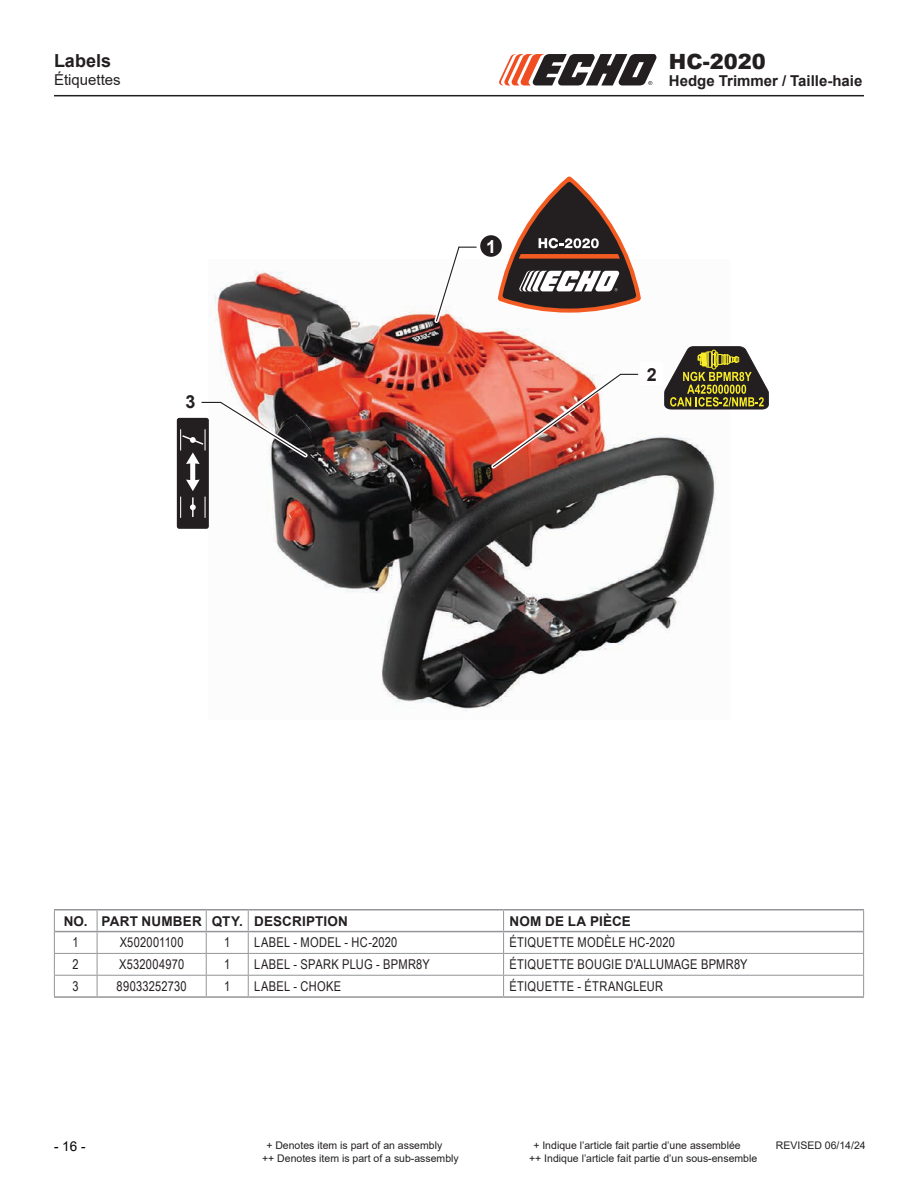
<style>
.page{position:relative;width:918px;height:1188px;background:#fff}
.page>*{position:absolute;margin:0;border:0;box-sizing:border-box;transform-origin:0 0}
.t1{font:900 21px "Arial";color:#231f20}
.t2{font:700 18px "Arial";color:#231f20}
.t3{font:700 18px "Arial";color:#fff}
.t4{font:700 15px "Arial";color:#231f20}
.t5{font:15px "Arial";color:#231f20}
.t6{font:13.5px "Arial Narrow";letter-spacing:.02em;color:#231f20}
.t7{font:700 13.5px "Arial";letter-spacing:.01em;color:#231f20}
.t8{font:13.5px "Arial";color:#000}
.t9{font:10.5px "Arial";color:#231f20}
</style>
<div class="page">
<hr style="left:54px;top:95px;width:810px;height:1px;background:#231f20">
<svg style="left:499px;top:54px;width:158px;height:32px"></svg>
<img style="left:212px;top:270px;width:504px;height:441px">
<div style="left:641px;top:362px;width:22px;height:23px;background:#fff"></div>
<div style="left:177px;top:418px;width:32px;height:111px;background:#231f20;border-radius:2px"></div>
<svg style="left:180px;top:497px;width:1px;height:21px"></svg>
<svg style="left:205px;top:497px;width:1px;height:21px"></svg>
<svg style="left:190px;top:504px;width:6px;height:6px"></svg>
<hr style="left:192px;top:497px;width:2px;height:20px;background:#fff">
<div style="left:480px;top:235px;width:22px;height:22px;background:#231f20;border-radius:50%"></div>
<svg style="left:180px;top:396px;width:131px;height:95px"></svg>
<svg style="left:431px;top:246px;width:45px;height:80px"></svg>
<img style="left:487px;top:368px;width:151px;height:104px">
<svg style="left:498px;top:177px;width:143px;height:136px"></svg>
<svg style="left:664px;top:346px;width:105px;height:64px"></svg>
<hr style="left:54px;top:909px;width:43px;height:1px;background:#939598">
<hr style="left:97px;top:909px;width:109px;height:1px;background:#939598">
<hr style="left:206px;top:909px;width:42px;height:1px;background:#939598">
<hr style="left:248px;top:909px;width:256px;height:1px;background:#939598">
<hr style="left:504px;top:909px;width:360px;height:1px;background:#939598">
<hr style="left:55px;top:931px;width:42px;height:1px;background:#939598">
<hr style="left:97px;top:931px;width:109px;height:1px;background:#939598">
<hr style="left:206px;top:931px;width:42px;height:1px;background:#939598">
<hr style="left:248px;top:931px;width:256px;height:1px;background:#939598">
<hr style="left:504px;top:931px;width:359px;height:1px;background:#939598">
<hr style="left:54px;top:996px;width:43px;height:2px;background:#939598">
<hr style="left:97px;top:996px;width:109px;height:2px;background:#939598">
<hr style="left:206px;top:996px;width:42px;height:2px;background:#939598">
<hr style="left:248px;top:996px;width:256px;height:2px;background:#939598">
<hr style="left:504px;top:996px;width:360px;height:2px;background:#939598">
<svg style="left:97px;top:911px;width:1px;height:85px"></svg>
<svg style="left:206px;top:911px;width:1px;height:85px"></svg>
<svg style="left:248px;top:911px;width:1px;height:85px"></svg>
<svg style="left:503px;top:911px;width:1px;height:85px"></svg>
<hr style="left:54px;top:953px;width:43px;height:1px;background:#939598">
<hr style="left:97px;top:953px;width:109px;height:1px;background:#939598">
<hr style="left:206px;top:953px;width:42px;height:1px;background:#939598">
<hr style="left:248px;top:953px;width:256px;height:1px;background:#939598">
<hr style="left:504px;top:953px;width:360px;height:1px;background:#939598">
<hr style="left:54px;top:975px;width:43px;height:1px;background:#939598">
<svg style="left:54px;top:911px;width:1px;height:85px"></svg>
<hr style="left:97px;top:975px;width:109px;height:1px;background:#939598">
<hr style="left:206px;top:975px;width:42px;height:1px;background:#939598">
<hr style="left:248px;top:975px;width:256px;height:1px;background:#939598">
<hr style="left:504px;top:975px;width:360px;height:1px;background:#939598">
<svg style="left:863px;top:911px;width:1px;height:85px"></svg>
<h2 class="t2" style="left:54px;top:48px;width:59px">Labels</h2>
<h3 class="t5" style="left:54px;top:70px;width:68px">Étiquettes</h3>
<h2 class="t2" style="left:186px;top:389px;width:12px">3</h2>
<h2 class="t3" style="left:486px;top:234px;width:12px">1</h2>
<h1 class="t1" style="left:669px;top:46px;width:98px">HC-2020</h1>
<h3 class="t4" style="left:669px;top:70px;width:195px">Hedge Trimmer / Taille-haie</h3>
<h2 class="t2" style="left:647px;top:362px;width:12px">2</h2>
<p class="t7" style="left:64px;top:911px;width:286px">NO. PART NUMBER QTY. DESCRIPTION</p>
<p class="t7" style="left:510px;top:911px;width:123px">NOM DE LA PIÈCE</p>
<p class="t6" style="left:73px;top:933px;width:8px">1</p>
<p class="t6" style="left:120px;top:933px;width:65px">X502001100</p>
<p class="t6" style="left:224px;top:933px;width:8px">1</p>
<p class="t6" style="left:254px;top:933px;width:145px">LABEL - MODEL - HC-2020</p>
<p class="t6" style="left:510px;top:933px;width:167px">ÉTIQUETTE MODÈLE HC-2020</p>
<p class="t6" style="left:73px;top:955px;width:8px">2</p>
<p class="t6" style="left:119px;top:955px;width:66px">X532004970</p>
<p class="t6" style="left:224px;top:955px;width:8px">1</p>
<p class="t6" style="left:254px;top:955px;width:177px">LABEL - SPARK PLUG - BPMR8Y</p>
<p class="t6" style="left:510px;top:955px;width:240px">ÉTIQUETTE BOUGIE D'ALLUMAGE BPMR8Y</p>
<p class="t6" style="left:73px;top:976px;width:8px">3</p>
<p class="t6" style="left:117px;top:976px;width:72px">89033252730</p>
<p class="t6" style="left:224px;top:976px;width:8px">1</p>
<p class="t6" style="left:254px;top:976px;width:89px">LABEL - CHOKE</p>
<p class="t6" style="left:510px;top:976px;width:155px">ÉTIQUETTE - ÉTRANGLEUR</p>
<p class="t8" style="left:54px;top:1137px;width:33px">- 16 -</p>
<p class="t9" style="left:266px;top:1138px;width:177px">+ Denotes item is part of an assembly</p>
<p class="t9" style="left:533px;top:1138px;width:209px">+ Indique l’article fait partie d’une assemblée</p>
<p class="t9" style="left:776px;top:1138px;width:91px">REVISED 06/14/24</p>
<p class="t9" style="left:262px;top:1151px;width:198px">++ Denotes item is part of a sub-assembly</p>
<p class="t9" style="left:529px;top:1151px;width:230px">++ Indique l’article fait partie d’un sous-ensemble</p>
</div>
